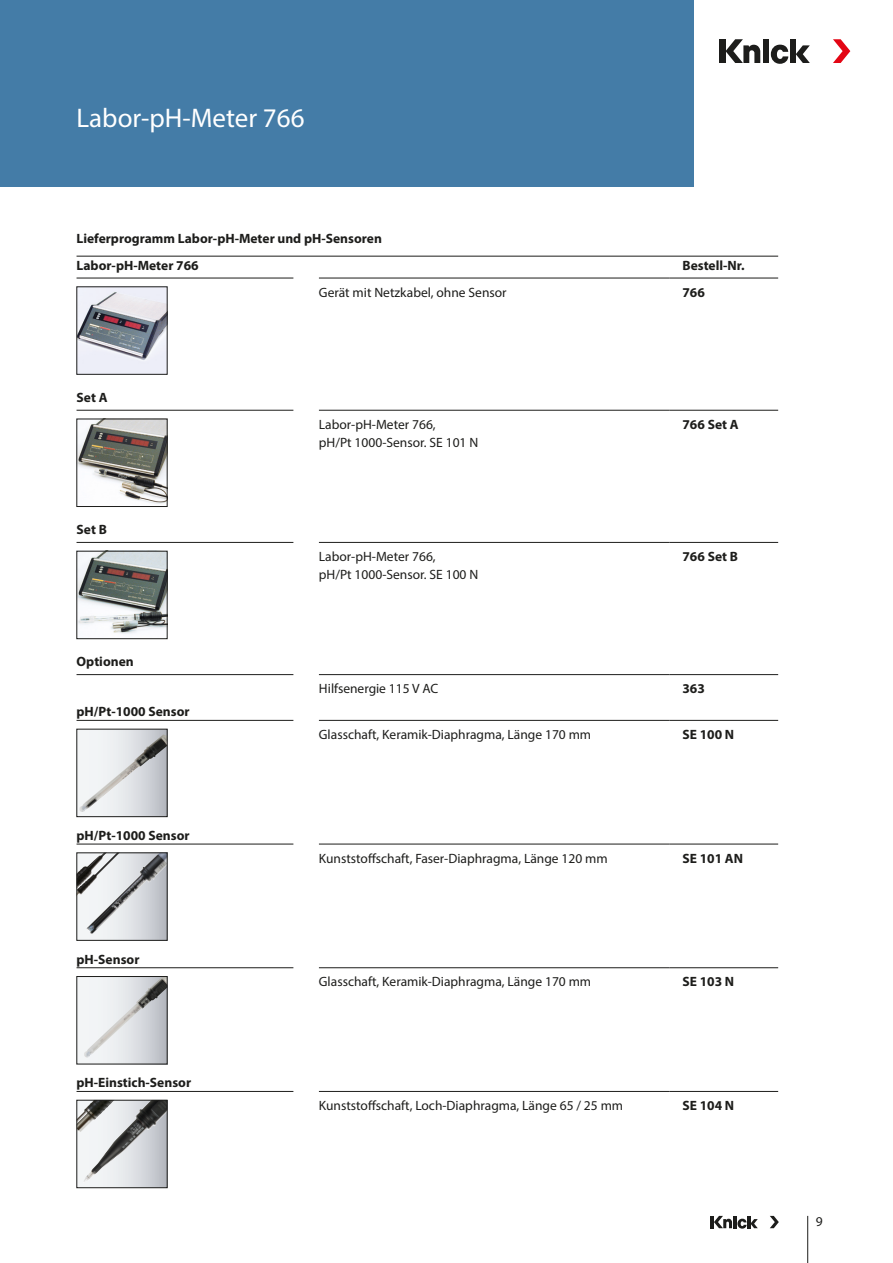
<style>
.page{position:relative;width:893px;height:1263px;background:#fff}
.page>*{position:absolute;margin:0;border:0;box-sizing:border-box;transform-origin:0 0}
.Produktgruppe{font:27px "Myriad Pro";color:#fff}
.Tabelle{font:13.5px/18px "Myriad Pro";color:#1d1d1b}
.Tabelle-2{font:700 13.5px "Myriad Pro";color:#1d1d1b}
.Zwischenüberschrift{font:700 13.5px "Myriad Pro";color:#1d1d1b}
</style>
<div class="page">
<div style="left:0;top:0;width:693px;height:187px;background:#447ca7"></div>
<div style="left:719px;top:39px;width:6px;height:24px;background:#1d1d1b"></div>
<div style="left:790px;top:39px;width:6px;height:24px;background:#1d1d1b"></div>
<svg style="left:796px;top:45px;width:14px;height:18px"></svg>
<svg style="left:833px;top:39px;width:17px;height:24px"></svg>
<svg style="left:725px;top:39px;width:63px;height:25px"></svg>
<hr style="left:807px;top:1216px;width:1px;height:47px;background:#1d1d1b">
<hr style="left:710px;top:1216px;width:4px;height:12px;background:#1d1d1b">
<svg style="left:770px;top:1216px;width:9px;height:12px"></svg>
<svg style="left:714px;top:1216px;width:44px;height:12px"></svg>
<hr style="left:319px;top:278px;width:351px;height:1px;background:#1d1d1b">
<hr style="left:670px;top:278px;width:108px;height:1px;background:#1d1d1b">
<hr style="left:77px;top:278px;width:216px;height:1px;background:#1d1d1b">
<hr style="left:77px;top:410px;width:216px;height:1px;background:#1d1d1b">
<hr style="left:77px;top:542px;width:216px;height:1px;background:#1d1d1b">
<hr style="left:319px;top:410px;width:351px;height:1px;background:#1d1d1b">
<hr style="left:670px;top:410px;width:108px;height:1px;background:#1d1d1b">
<hr style="left:319px;top:542px;width:351px;height:1px;background:#1d1d1b">
<hr style="left:670px;top:542px;width:108px;height:1px;background:#1d1d1b">
<hr style="left:77px;top:674px;width:216px;height:1px;background:#1d1d1b">
<hr style="left:319px;top:674px;width:351px;height:1px;background:#1d1d1b">
<hr style="left:670px;top:674px;width:108px;height:1px;background:#1d1d1b">
<hr style="left:77px;top:1091px;width:216px;height:1px;background:#1d1d1b">
<hr style="left:319px;top:1091px;width:351px;height:1px;background:#1d1d1b">
<hr style="left:670px;top:1091px;width:108px;height:1px;background:#1d1d1b">
<hr style="left:77px;top:720px;width:216px;height:1px;background:#1d1d1b">
<hr style="left:77px;top:844px;width:216px;height:1px;background:#1d1d1b">
<hr style="left:319px;top:720px;width:351px;height:1px;background:#1d1d1b">
<hr style="left:670px;top:720px;width:108px;height:1px;background:#1d1d1b">
<hr style="left:319px;top:844px;width:351px;height:1px;background:#1d1d1b">
<hr style="left:670px;top:844px;width:108px;height:1px;background:#1d1d1b">
<hr style="left:77px;top:967px;width:216px;height:1px;background:#1d1d1b">
<hr style="left:319px;top:967px;width:351px;height:1px;background:#1d1d1b">
<hr style="left:670px;top:967px;width:108px;height:1px;background:#1d1d1b">
<img style="left:79px;top:289px;width:86px;height:84px">
<div style="left:77px;top:287px;width:90px;height:88px;border:1px solid #1d1d1b"></div>
<img style="left:79px;top:421px;width:86px;height:83px">
<div style="left:77px;top:419px;width:90px;height:88px;border:1px solid #1d1d1b"></div>
<img style="left:79px;top:553px;width:86px;height:81px">
<div style="left:77px;top:551px;width:90px;height:88px;border:1px solid #1d1d1b"></div>
<svg style="left:77px;top:729px;width:90px;height:88px"></svg>
<img style="left:79px;top:734px;width:86px;height:78px">
<svg style="left:79px;top:854px;width:86px;height:84px"></svg>
<img style="left:86px;top:854px;width:79px;height:81px">
<svg style="left:77px;top:976px;width:90px;height:88px"></svg>
<img style="left:84px;top:978px;width:81px;height:79px">
<svg style="left:79px;top:1102px;width:86px;height:84px"></svg>
<img style="left:83px;top:1102px;width:69px;height:81px">
<div style="left:77px;top:1100px;width:90px;height:88px;border:1px solid #1d1d1b"></div>
<hr style="left:77px;top:256px;width:701px;height:1px;background:#1d1d1b">
<p class="Produktgruppe" style="left:77px;top:101px;width:229px">Labor-pH-Meter 766</p>
<p class="Zwischenüberschrift" style="left:77px;top:230px;width:307px">Lieferprogramm Labor-pH-Meter und pH-Sensoren</p>
<p class="Tabelle-2" style="left:77px;top:256px;width:124px">Labor-pH-Meter 766</p>
<p class="Tabelle-2" style="left:682px;top:256px;width:64px">Bestell-Nr.</p>
<p class="Tabelle" style="left:319px;top:283px;width:189px">Gerät mit Netzkabel, ohne Sensor</p>
<p class="Tabelle-2" style="left:682px;top:283px;width:24px">766</p>
<p class="Tabelle-2" style="left:77px;top:388px;width:33px">Set A</p>
<p class="Tabelle-2" style="left:77px;top:520px;width:32px">Set B</p>
<p class="Tabelle-2" style="left:77px;top:653px;width:59px">Optionen</p>
<p class="Tabelle-2" style="left:77px;top:703px;width:115px">pH/Pt-1000 Sensor</p>
<p class="Tabelle-2" style="left:77px;top:826px;width:115px">pH/Pt-1000 Sensor</p>
<p class="Tabelle-2" style="left:77px;top:950px;width:64px">pH-Sensor</p>
<p class="Tabelle-2" style="left:77px;top:1074px;width:116px">pH-Einstich-Sensor</p>
<p class="Tabelle" style="left:319px;top:415px;width:161px">Labor-pH-Meter 766,<br>pH/Pt 1000-Sensor. SE 101 N</p>
<p class="Tabelle-2" style="left:682px;top:415px;width:58px">766 Set A</p>
<p class="Tabelle" style="left:319px;top:547px;width:161px">Labor-pH-Meter 766,<br>pH/Pt 1000-Sensor. SE 100 N</p>
<p class="Tabelle-2" style="left:682px;top:548px;width:57px">766 Set B</p>
<p class="Tabelle" style="left:319px;top:679px;width:121px">Hilfsenergie 115 V AC</p>
<p class="Tabelle-2" style="left:682px;top:680px;width:24px">363</p>
<p class="Tabelle" style="left:319px;top:725px;width:274px">Glasschaft, Keramik-Diaphragma, Länge 170 mm</p>
<p class="Tabelle-2" style="left:682px;top:726px;width:53px">SE 100 N</p>
<p class="Tabelle" style="left:319px;top:849px;width:290px">Kunststoffschaft, Faser-Diaphragma, Länge 120 mm</p>
<p class="Tabelle-2" style="left:682px;top:849px;width:62px">SE 101 AN</p>
<p class="Tabelle" style="left:319px;top:973px;width:274px">Glasschaft, Keramik-Diaphragma, Länge 170 mm</p>
<p class="Tabelle-2" style="left:682px;top:973px;width:53px">SE 103 N</p>
<p class="Tabelle" style="left:319px;top:1096px;width:306px">Kunststoffschaft, Loch-Diaphragma, Länge 65 / 25 mm</p>
<p class="Tabelle-2" style="left:682px;top:1097px;width:53px">SE 104 N</p>
<p class="Tabelle" style="left:816px;top:1212px;width:8px">9</p>
</div>
